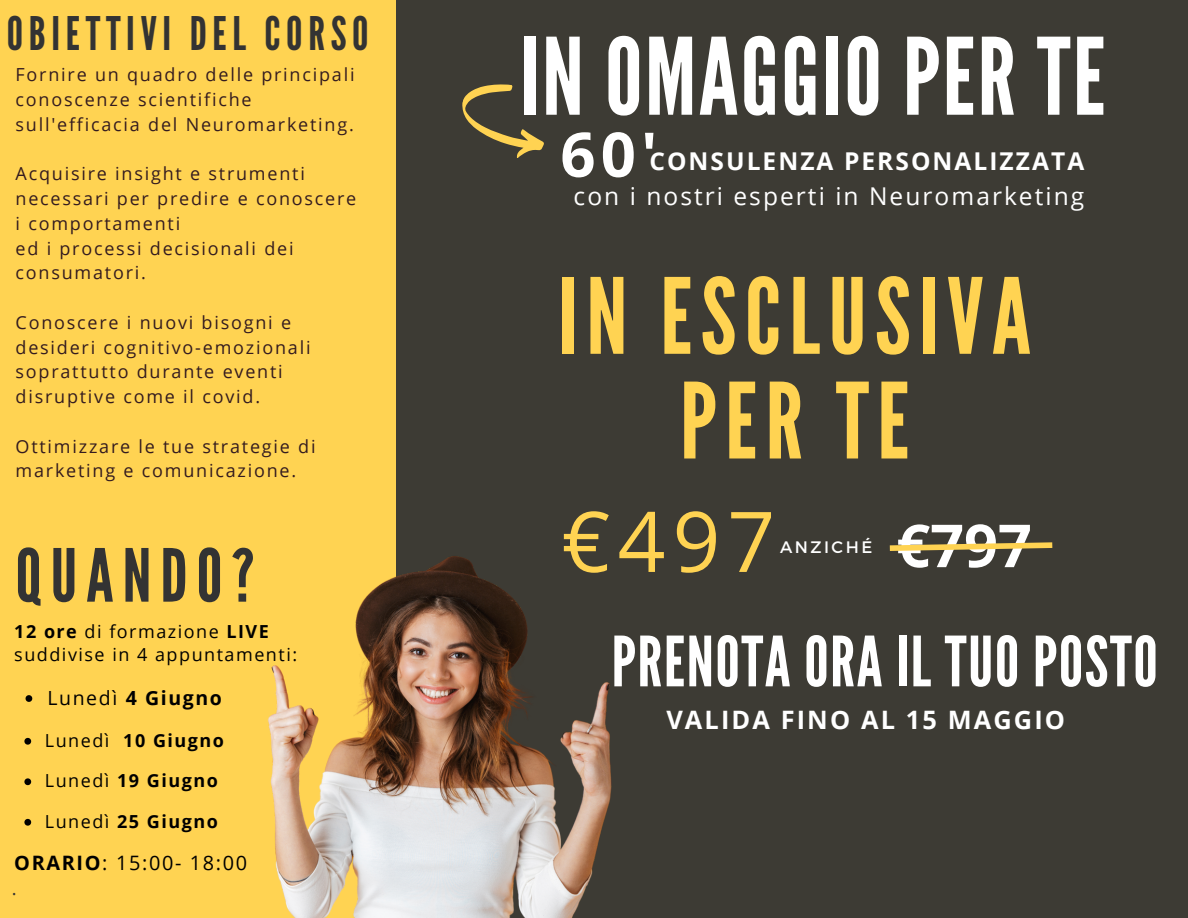
<style>
.page{position:relative;width:1188px;height:918px;background:#ffd352}
.page>*{position:absolute;margin:0;border:0;box-sizing:border-box;transform-origin:0 0}
.t1{font:106.2px "League Gothic";letter-spacing:.02em;color:#fff}
.t2{font:104.7px/104.7px "League Gothic";letter-spacing:.08em;color:#ffd352;text-align:center}
.t3{font:83.85px "Open Sans";color:#ffd352}
.t4{font:73.05px "League Gothic";letter-spacing:.125em;color:#333}
.t5{font:69.15px "League Gothic";letter-spacing:.02em;color:#fff}
.t6{font:700 61.65px "Open Sans";color:#fff}
.t7{font:700 59.4px "Open Sans";color:#fff}
.t8{font:46.2px "League Gothic";letter-spacing:.125em;color:#333}
.t9{font:700 25.35px "Open Sans";letter-spacing:.085em;color:#fff}
.t10{font:24.6px "Open Sans";letter-spacing:.085em;color:#fff}
.t11{font:700 24.6px "Open Sans";letter-spacing:.085em;color:#fff}
.t12{font:19.8px "Open Sans";letter-spacing:.085em;color:#000}
.t13{font:700 19.5px "Open Sans";letter-spacing:.085em;color:#000}
.t14{font:18.3px "Open Sans";color:#333}
.t15{font:18px/24.8px "Open Sans";letter-spacing:.1em;color:#331b1f}
.t16{font:18px "Open Sans";letter-spacing:.085em;color:#000}
.t17{font:700 18px "Open Sans";letter-spacing:.085em;color:#000}
.t18{font:16.65px "Montserrat";letter-spacing:.15em;color:#fff}
.s1{font-weight:700}
.s2{font-weight:400}
</style>
<div class="page">
<div style="left:396px;top:0;width:792px;height:918px;background:#3d3b34"></div>
<svg style="left:462px;top:84px;width:82px;height:74px"></svg>
<img style="left:268px;top:556px;width:344px;height:362px">
<svg style="left:26px;top:695px;width:6px;height:7px"></svg>
<svg style="left:24px;top:738px;width:7px;height:7px"></svg>
<svg style="left:24px;top:778px;width:7px;height:7px"></svg>
<svg style="left:24px;top:819px;width:7px;height:7px"></svg>
<svg style="left:889px;top:542px;width:164px;height:9px"></svg>
<p class="t8" style="left:7px;top:7px;width:363px">OBIETTIVI DEL CORSO</p>
<h6 class="t15" style="left:16px;top:62px;width:341px">Fornire un quadro delle principali conoscenze scientifiche sull'efficacia del Neuromarketing.</h6>
<p class="t15" style="left:16px;top:161px;width:342px">Acquisire insight e strumenti necessari per predire e conoscere i comportamenti</p>
<p class="t15" style="left:16px;top:235px;width:280px">ed i processi decisionali dei consumatori.</p>
<p class="t15" style="left:16px;top:309px;width:297px">Conoscere i nuovi bisogni e desideri cognitivo-emozionali soprattutto durante eventi disruptive come il covid.</p>
<p class="t15" style="left:16px;top:433px;width:302px">Ottimizzare le tue strategie di marketing e comunicazione.</p>
<p class="t4" style="left:16px;top:533px;width:240px">QUANDO?</p>
<p class="t16" style="left:14px;top:619px;width:256px"><span class="s1">12 ore</span> di formazione <span class="s1">LIVE</span></p>
<p class="t16" style="left:14px;top:642px;width:284px">suddivise in 4 appuntamenti:</p>
<p class="t13" style="left:47px;top:684px;width:176px"><span class="s2">Lunedì</span> 4 Giugno</p>
<p class="t16" style="left:45px;top:728px;width:66px">Lunedì</p>
<p class="t17" style="left:123px;top:728px;width:102px">10 Giugno</p>
<p class="t17" style="left:45px;top:768px;width:174px"><span class="s2">Lunedì</span> 19 Giugno</p>
<p class="t17" style="left:45px;top:809px;width:174px"><span class="s2">Lunedì</span> 25 Giugno</p>
<p class="t12" style="left:14px;top:848px;width:234px"><span class="s1">ORARIO</span>: 15:00- 18:00</p>
<p class="t14" style="left:12px;top:875px;width:6px">.</p>
<h1 class="t1" style="left:520px;top:15px;width:587px">IN OMAGGIO PER TE</h1>
<h3 class="t6" style="left:560px;top:111px;width:99px">60'</h3>
<h2 class="t11" style="left:649px;top:144px;width:436px">CONSULENZA PERSONALIZZATA</h2>
<p class="t10" style="left:574px;top:179px;width:512px">con i nostri esperti in Neuromarketing</p>
<p class="t2" style="left:558px;top:266px;width:474px">IN ESCLUSIVA<br>PER TE</p>
<h3 class="t3" style="left:561px;top:482px;width:215px">€497</h3>
<h1 class="t18" style="left:780px;top:536px;width:94px">ANZICHÉ</h1>
<h4 class="t7" style="left:896px;top:504px;width:137px">€797</h4>
<p class="t5" style="left:612px;top:622px;width:548px">PRENOTA ORA IL TUO POSTO</p>
<h5 class="t9" style="left:666px;top:702px;width:400px">VALIDA FINO AL 15 MAGGIO</h5>
</div>
